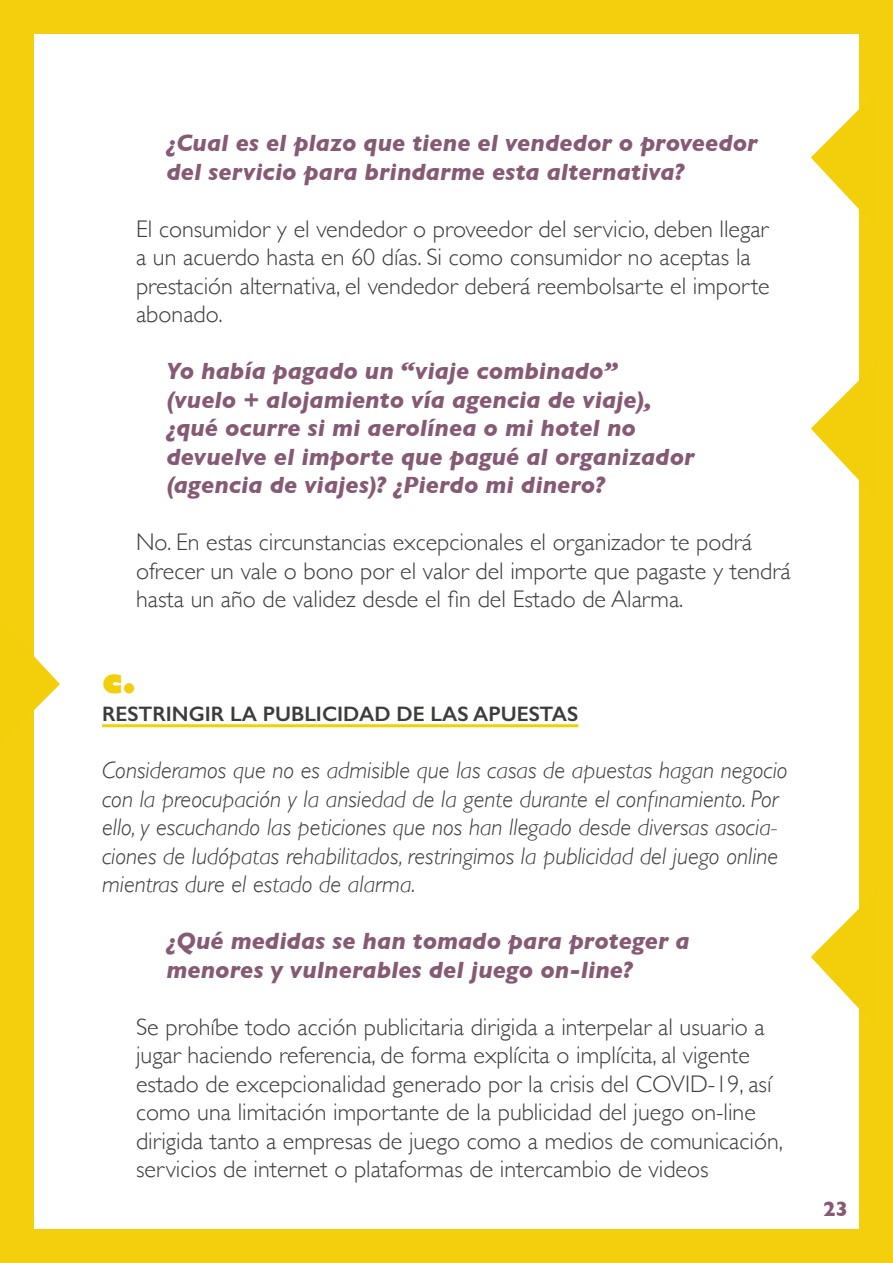
<style>
.page{position:relative;width:893px;height:1263px;background:#f3cf0d}
.page>*{position:absolute;margin:0;border:0;box-sizing:border-box;transform-origin:0 0}
.TITULO_SECCION{font:800 31.5px "Gill Sans";color:#f3ce0a}
.t1{font:300 24px/28.5px "Gill Sans";color:#3c3c3b}
.Pregunta{font:italic 700 24px/28.5px "Gill Sans";color:#865a74}
.t2{font:italic 300 24px/28.5px "Gill Sans";color:#3c3c3b}
.TITULO_SECCION-2{font:600 21px "Gill Sans";color:#3c3c3b}
.t3{font:700 21px "Gill Sans";color:#865a74}
</style>
<div class="page">
<div style="left:34px;top:34px;width:825px;height:1195px;background:#fff"></div>
<hr style="left:102px;top:724px;width:476px;height:3px;background:#f3ce0a">
<svg style="left:34px;top:656px;width:26px;height:54px"></svg>
<svg style="left:810px;top:109px;width:49px;height:100px"></svg>
<svg style="left:810px;top:380px;width:49px;height:100px"></svg>
<svg style="left:811px;top:909px;width:48px;height:100px"></svg>
<p class="Pregunta" style="left:167px;top:129px;width:593px">¿Cual es el plazo que tiene el vendedor o proveedor del servicio para brindarme esta alternativa?</p>
<p class="t1" style="left:136px;top:213px;width:635px">El consumidor y el vendedor o proveedor del servicio, deben llegar a un acuerdo hasta en 60 días. Si como consumidor no aceptas la prestación alternativa, el vendedor deberá reembolsarte el importe abonado.</p>
<p class="Pregunta" style="left:167px;top:357px;width:529px">Yo había pagado un “viaje combinado”<br>(vuelo + alojamiento vía agencia de viaje), ¿qué ocurre si mi aerolínea o mi hotel no devuelve el importe que pagué al organizador (agencia de viajes)? ¿Pierdo mi dinero?</p>
<p class="t1" style="left:136px;top:527px;width:656px">No. En estas circunstancias excepcionales el organizador te podrá ofrecer un vale o bono por el valor del importe que pagaste y tendrá hasta un año de validez desde el fin del Estado de Alarma.</p>
<p class="TITULO_SECCION" style="left:102px;top:656px;width:35px">c.</p>
<p class="TITULO_SECCION-2" style="left:102px;top:701px;width:478px">RESTRINGIR LA PUBLICIDAD DE LAS APUESTAS</p>
<p class="t2" style="left:102px;top:756px;width:687px">Consideramos que no es admisible que las casas de apuestas hagan negocio con la preocupación y la ansiedad de la gente durante el confinamiento. Por ello, y escuchando las peticiones que nos han llegado desde diversas asocia&shy;ciones de ludópatas rehabilitados, restringimos la publicidad del juego online mientras dure el estado de alarma.</p>
<p class="Pregunta" style="left:167px;top:927px;width:525px">¿Qué medidas se han tomado para proteger a menores y vulnerables del juego on-line?</p>
<p class="t1" style="left:136px;top:1011px;width:648px">Se prohíbe todo acción publicitaria dirigida a interpelar al usuario a jugar haciendo referencia, de forma explícita o implícita, al vigente estado de excepcionalidad generado por la crisis del COVID-19, así como una limitación importante de la publicidad del juego on-line dirigida tanto a empresas de juego como a medios de comunicación, servicios de internet o plataformas de intercambio de videos</p>
<p class="t3" style="left:823px;top:1192px;width:26px">23</p>
</div>
